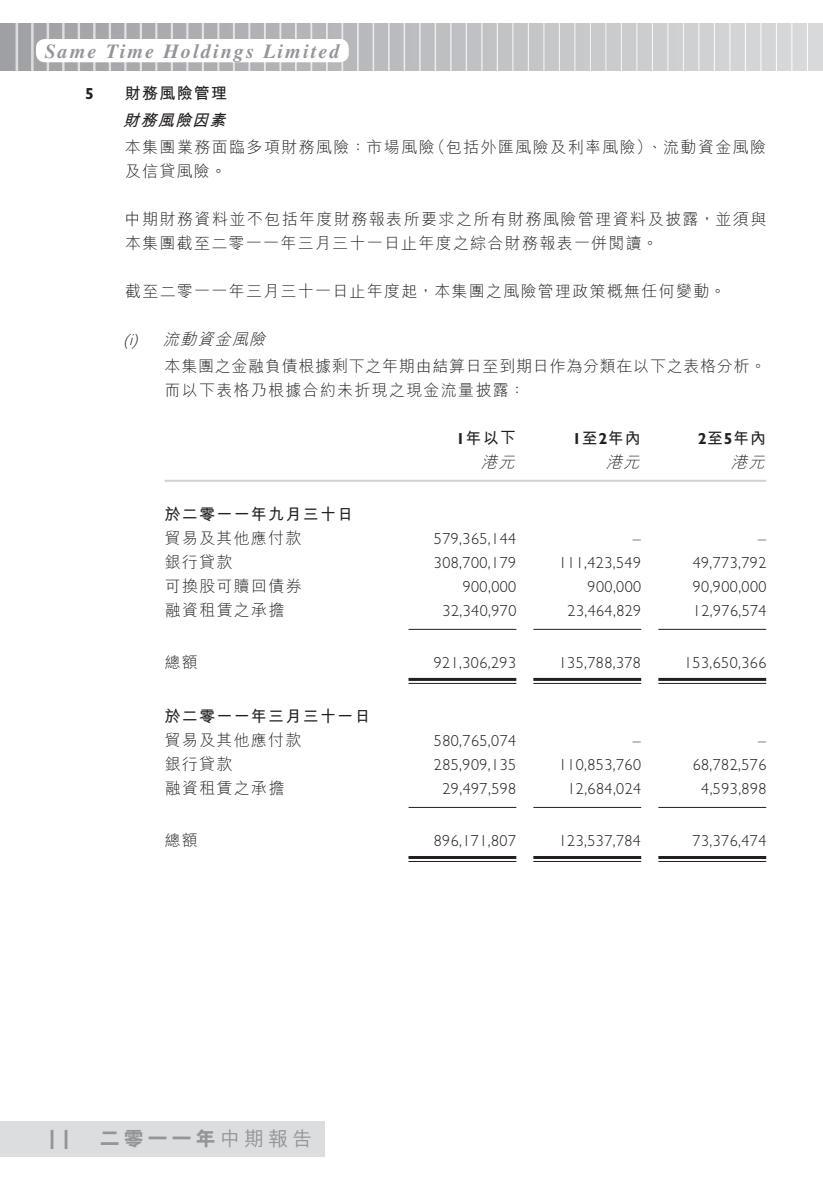
<style>
.page{position:relative;width:823px;height:1191px;background:#fff}
.page>*{position:absolute;margin:0;border:0;box-sizing:border-box;transform-origin:0 0}
.t1{font:28px "Gill Sans Std";color:#939598}
.t2{font:italic 700 20px "Times LT Std";letter-spacing:.105em;color:#939598}
.t3{font:800 20px "M Hei HK";letter-spacing:.2em;color:#939598}
.t4{font:300 16px "Gill Sans Std";letter-spacing:.03em;color:#231f20}
.t5{font:300 16px/24px "M Hei HK";letter-spacing:.08em;color:#231f20}
.t6{font:300 16px/24px "M Hei HK";letter-spacing:.045em;color:#231f20}
.t7{font:700 16px "M Hei HK";letter-spacing:.08em;color:#231f20}
.t8{font:italic 300 16px "M Hei HK";color:#231f20}
.t9{font:italic 700 16px "M Hei HK";color:#231f20}
.t10{font:italic 300 16px "Gill Sans Std";color:#231f20}
.t11{font:700 16px "Gill Sans Std";color:#231f20}
.s1{font-family:"Gill Sans Std"}
.s2{font-weight:500}
</style>
<div class="page">
<svg style="left:0;top:23px;width:822px;height:47px;background:#c1c2c5"></svg>
<hr style="left:806px;top:23px;width:1px;height:47px;background:#fff">
<hr style="left:791px;top:23px;width:1px;height:47px;background:#fefefe">
<hr style="left:775px;top:23px;width:1px;height:47px;background:#fdfdfd">
<hr style="left:760px;top:23px;width:1px;height:47px;background:#fdfdfd">
<hr style="left:744px;top:23px;width:1px;height:47px;background:#fcfcfc">
<hr style="left:729px;top:23px;width:1px;height:47px;background:#fbfbfb">
<hr style="left:713px;top:23px;width:1px;height:47px;background:#fafafa">
<hr style="left:698px;top:23px;width:1px;height:47px;background:#fafafa">
<hr style="left:682px;top:23px;width:1px;height:47px;background:#f9f9f9">
<hr style="left:667px;top:23px;width:1px;height:47px;background:#f8f8f9">
<hr style="left:651px;top:23px;width:1px;height:47px;background:#f8f8f9">
<hr style="left:636px;top:23px;width:1px;height:47px;background:#f7f7f8">
<hr style="left:620px;top:23px;width:1px;height:47px;background:#f6f6f7">
<hr style="left:605px;top:23px;width:1px;height:47px;background:#f5f5f6">
<hr style="left:589px;top:23px;width:1px;height:47px;background:#f5f5f6">
<hr style="left:574px;top:23px;width:1px;height:47px;background:#f4f5f5">
<hr style="left:558px;top:23px;width:1px;height:47px;background:#f3f4f4">
<hr style="left:543px;top:23px;width:1px;height:47px;background:#f2f3f4">
<hr style="left:527px;top:23px;width:1px;height:47px;background:#f1f2f3">
<hr style="left:512px;top:23px;width:1px;height:47px;background:#f1f2f3">
<hr style="left:496px;top:23px;width:1px;height:47px;background:#f0f1f2">
<hr style="left:481px;top:23px;width:1px;height:47px;background:#f0f0f1">
<hr style="left:465px;top:23px;width:2px;height:47px;background:#efeff0">
<hr style="left:450px;top:23px;width:1px;height:47px;background:#efeff0">
<hr style="left:434px;top:23px;width:2px;height:47px;background:#eeeeef">
<hr style="left:419px;top:23px;width:1px;height:47px;background:#ededee">
<hr style="left:403px;top:23px;width:2px;height:47px;background:#ededee">
<hr style="left:388px;top:23px;width:1px;height:47px;background:#ececee">
<hr style="left:372px;top:23px;width:2px;height:47px;background:#ebebed">
<hr style="left:357px;top:23px;width:1px;height:47px;background:#eaebec">
<hr style="left:341px;top:23px;width:2px;height:47px;background:#eaebec">
<hr style="left:326px;top:23px;width:1px;height:47px;background:#e9eaeb">
<hr style="left:310px;top:23px;width:2px;height:47px;background:#e8e9ea">
<hr style="left:295px;top:23px;width:1px;height:47px;background:#e7e8e9">
<hr style="left:279px;top:23px;width:2px;height:47px;background:#e6e7e9">
<hr style="left:264px;top:23px;width:2px;height:47px;background:#e6e7e9">
<hr style="left:248px;top:23px;width:2px;height:47px;background:#e5e6e8">
<hr style="left:233px;top:23px;width:2px;height:47px;background:#e4e5e7">
<hr style="left:217px;top:23px;width:2px;height:47px;background:#e3e4e6">
<hr style="left:202px;top:23px;width:2px;height:47px;background:#e3e4e6">
<hr style="left:186px;top:23px;width:2px;height:47px;background:#e2e3e5">
<hr style="left:171px;top:23px;width:2px;height:47px;background:#e1e2e4">
<hr style="left:155px;top:23px;width:2px;height:47px;background:#e1e2e4">
<hr style="left:140px;top:23px;width:2px;height:47px;background:#e1e2e4">
<hr style="left:124px;top:23px;width:2px;height:47px;background:#e0e1e3">
<hr style="left:109px;top:23px;width:2px;height:47px;background:#dfe0e2">
<hr style="left:93px;top:23px;width:2px;height:47px;background:#dfe0e2">
<hr style="left:78px;top:23px;width:2px;height:47px;background:#dedfe1">
<hr style="left:62px;top:23px;width:3px;height:47px;background:#dddee0">
<hr style="left:47px;top:23px;width:2px;height:47px;background:#dcdddf">
<hr style="left:31px;top:23px;width:3px;height:47px;background:#dcdddf">
<hr style="left:16px;top:23px;width:2px;height:47px;background:#dcdddf">
<div style="left:36px;top:39px;width:312px;height:23px;background:#fff;border-radius:9px"></div>
<div style="left:0;top:1121px;width:324px;height:35px;background:#dcdddf"></div>
<hr style="left:164px;top:480px;width:601px;height:2px;background:#d1d2d4">
<hr style="left:408px;top:629px;width:108px;height:1px;background:#231f20">
<hr style="left:533px;top:629px;width:108px;height:1px;background:#231f20">
<hr style="left:658px;top:629px;width:107px;height:1px;background:#231f20">
<hr style="left:408px;top:678px;width:108px;height:3px;background:#231f20">
<hr style="left:408px;top:683px;width:108px;height:1px;background:#231f20">
<hr style="left:533px;top:678px;width:107px;height:3px;background:#231f20">
<hr style="left:533px;top:683px;width:107px;height:1px;background:#231f20">
<hr style="left:658px;top:678px;width:107px;height:3px;background:#231f20">
<hr style="left:658px;top:683px;width:107px;height:1px;background:#231f20">
<hr style="left:408px;top:807px;width:108px;height:1px;background:#231f20">
<hr style="left:533px;top:807px;width:108px;height:1px;background:#231f20">
<hr style="left:658px;top:807px;width:107px;height:1px;background:#231f20">
<hr style="left:408px;top:856px;width:108px;height:3px;background:#231f20">
<hr style="left:408px;top:861px;width:108px;height:1px;background:#231f20">
<hr style="left:533px;top:856px;width:107px;height:3px;background:#231f20">
<hr style="left:533px;top:861px;width:107px;height:1px;background:#231f20">
<hr style="left:658px;top:856px;width:107px;height:3px;background:#231f20">
<hr style="left:658px;top:861px;width:107px;height:1px;background:#231f20">
<p class="t2" style="left:45px;top:39px;width:53px">Same</p>
<p class="t11" style="left:85px;top:84px;width:10px">5</p>
<p class="t2" style="left:106px;top:39px;width:50px">Time</p>
<p class="t2" style="left:163px;top:39px;width:92px">Holdings</p>
<p class="t7" style="left:125px;top:82px;width:104px">財務風險管理</p>
<p class="t9" style="left:123px;top:109px;width:109px">財務風險因素</p>
<p class="t2" style="left:263px;top:39px;width:78px">Limited</p>
<p class="t5" style="left:429px;top:135px;width:338px">（包括外匯風險及利率風險）、流動資金風險</p>
<p class="t5" style="left:125px;top:135px;width:311px">本集團業務面臨多項財務風險：市場風險及信貸風險。</p>
<p class="t5" style="left:125px;top:207px;width:642px">中期財務資料並不包括年度財務報表所要求之所有財務風險管理資料及披露，並須與本集團截至二零一一年三月三十一日止年度之綜合財務報表一併閱讀。</p>
<p class="t5" style="left:125px;top:279px;width:602px">截至二零一一年三月三十一日止年度起，本集團之風險管理政策概無任何變動。</p>
<p class="t8" style="left:163px;top:328px;width:109px">流動資金風險</p>
<p class="t10" style="left:123px;top:331px;width:21px">)i(</p>
<p class="t6" style="left:164px;top:353px;width:602px">本集團之金融負債根據剩下之年期由結算日至到期日作為分類在以下之表格分析。而以下表格乃根據合約未折現之現金流量披露：</p>
<p class="t7" style="left:697px;top:426px;width:70px">至<span class="s1">2 5</span>年內</p>
<p class="t7" style="left:456px;top:426px;width:61px"><span class="s1">1</span>年以下</p>
<p class="t7" style="left:572px;top:426px;width:70px">至<span class="s1">1 2</span>年內</p>
<p class="t8" style="left:481px;top:451px;width:40px">港元</p>
<p class="t8" style="left:605px;top:451px;width:40px">港元</p>
<p class="t8" style="left:730px;top:451px;width:40px">港元</p>
<p class="t7" style="left:164px;top:502px;width:190px">於二零一一年九月三十日</p>
<p class="t5" style="left:164px;top:525px;width:138px">貿易及其他應付款</p>
<p class="t4" style="left:433px;top:529px;width:84px">579,365,144</p>
<p class="t4" style="left:632px;top:529px;width:9px">–</p>
<p class="t4" style="left:757px;top:529px;width:9px">–</p>
<p class="t5" style="left:164px;top:549px;width:69px">銀行貸款</p>
<p class="t4" style="left:433px;top:553px;width:84px">308,700,179</p>
<p class="t4" style="left:558px;top:553px;width:84px">111,423,549</p>
<p class="t4" style="left:692px;top:553px;width:75px">49,773,792</p>
<p class="t5" style="left:165px;top:573px;width:138px">可換股可贖回債券</p>
<p class="t4" style="left:462px;top:577px;width:55px">900,000</p>
<p class="t4" style="left:587px;top:577px;width:55px">900,000</p>
<p class="t4" style="left:692px;top:577px;width:75px">90,900,000</p>
<p class="t5" style="left:165px;top:597px;width:121px">融資租賃之承擔</p>
<p class="t4" style="left:442px;top:601px;width:75px">32,340,970</p>
<p class="t4" style="left:567px;top:601px;width:75px">23,464,829</p>
<p class="t4" style="left:692px;top:601px;width:75px">12,976,574</p>
<p class="t5" style="left:164px;top:649px;width:35px">總額</p>
<p class="t7" style="left:164px;top:704px;width:207px">於二零一一年三月三十一日</p>
<p class="t4" style="left:433px;top:653px;width:84px">921,306,293</p>
<p class="t4" style="left:558px;top:653px;width:84px">135,788,378</p>
<p class="t4" style="left:683px;top:653px;width:84px">153,650,366</p>
<p class="t5" style="left:164px;top:727px;width:138px">貿易及其他應付款</p>
<p class="t4" style="left:433px;top:731px;width:84px">580,765,074</p>
<p class="t4" style="left:632px;top:731px;width:9px">–</p>
<p class="t4" style="left:757px;top:731px;width:9px">–</p>
<p class="t5" style="left:164px;top:751px;width:69px">銀行貸款</p>
<p class="t4" style="left:433px;top:755px;width:84px">285,909,135</p>
<p class="t4" style="left:558px;top:755px;width:84px">110,853,760</p>
<p class="t4" style="left:692px;top:755px;width:75px">68,782,576</p>
<p class="t5" style="left:165px;top:775px;width:121px">融資租賃之承擔</p>
<p class="t4" style="left:442px;top:779px;width:75px">29,497,598</p>
<p class="t4" style="left:567px;top:779px;width:75px">12,684,024</p>
<p class="t4" style="left:700px;top:779px;width:67px">4,593,898</p>
<p class="t5" style="left:164px;top:827px;width:35px">總額</p>
<p class="t4" style="left:433px;top:831px;width:84px">896,171,807</p>
<p class="t4" style="left:558px;top:831px;width:84px">123,537,784</p>
<p class="t4" style="left:692px;top:831px;width:75px">73,376,474</p>
<h1 class="t1" style="left:45px;top:1123px;width:29px">11</h1>
<p class="t3" style="left:100px;top:1125px;width:214px">二零一一年<span class="s2">中期報告</span></p>
</div>
